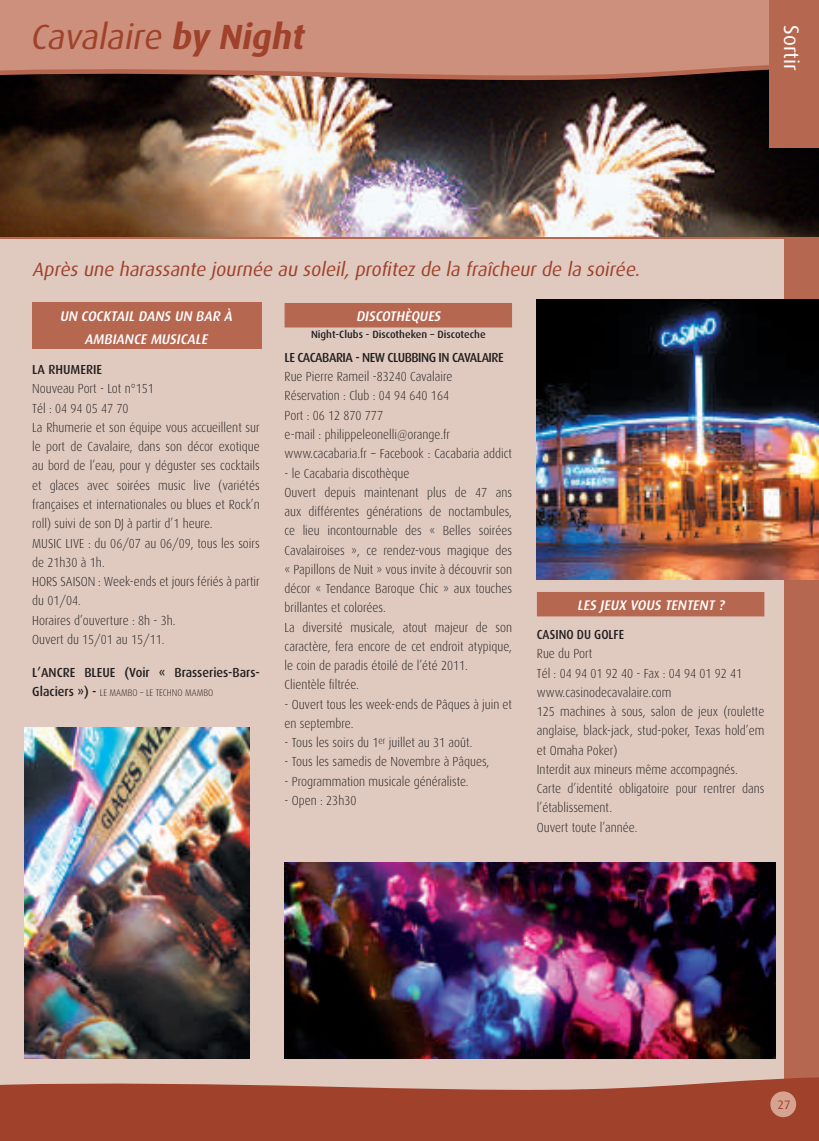
<style>
.page{position:relative;width:819px;height:1141px;background:#e0cac0}
.page>*{position:absolute;margin:0;border:0;box-sizing:border-box;transform-origin:0 0}
.t1{font:italic 35px "Dax";color:#9f412b}
.t2{font:21px "Dax";color:#fff}
.t3{font:italic 19.25px "Dax";color:#9f412b}
.t4{font:italic 500 14px/23.6px "Dax";color:#fff;text-align:center}
.t5{font:300 13.12px/19.2px "Dax";color:#231f20;scale:.9 1}
.t6{font:500 13.12px "Dax";color:#231f20;scale:.95 1}
.t7{font:500 13.12px "Dax";letter-spacing:-.04em;color:#231f20;scale:.95 1}
.t8{font:500 13.12px "Dax";color:#231f20;scale:.9 1}
.t9{font:12.25px "Dax";color:#9f412b}
.t10{font:500 10.5px "Dax";color:#231f20}
.t11{font:300 9.62px "Dax";color:#231f20;scale:.9 1}
.s1{font-weight:700}
.s2{font-weight:500;font-size:13.12px}
</style>
<div class="page">
<div style="left:784px;top:0;width:35px;height:1141px;background:#b66750"></div>
<img style="left:0;top:80px;width:819px;height:156px">
<svg style="left:0;top:77px;width:769px;height:3px;background:#593c33"></svg>
<svg style="left:0;top:0;width:769px;height:77px;background:#c88b77"></svg>
<div style="left:769px;top:0;width:50px;height:148px;background:#b66750"></div>
<svg style="left:0;top:1077px;width:819px;height:64px;background:#a7533f"></svg>
<div style="left:32px;top:303px;width:230px;height:46px;background:#b66750"></div>
<div style="left:284px;top:303px;width:228px;height:24px;background:#b66750"></div>
<div style="left:537px;top:592px;width:227px;height:24px;background:#b66750"></div>
<img style="left:284px;top:862px;width:491px;height:196px">
<img style="left:25px;top:727px;width:225px;height:331px">
<img style="left:536px;top:299px;width:283px;height:280px">
<div style="left:770px;top:1091px;width:26px;height:26px;background:#d6a390;border-radius:50%"></div>
<h1 class="t1" style="left:30px;top:18px;width:282px">Cavalaire <span class="s1">by Night</span></h1>
<h2 class="t2" style="left:803px;top:25px;width:48px;rotate:90deg">Sortir</h2>
<h3 class="t3" style="left:32px;top:259px;width:612px">Après une harassante journée au soleil, profitez de la fraîcheur de la soirée.</h3>
<p class="t4" style="left:60px;top:304px;width:177px">UN COCKTAIL DANS UN BAR À<br>AMBIANCE MUSICALE</p>
<p class="t6" style="left:32px;top:362px;width:75px">LA RHUMERIE</p>
<p class="t5" style="left:32px;top:379px;width:254px">Nouveau Port - Lot n°151<br>Tél : 04 94 05 47 70<br>La Rhumerie et son équipe vous accueillent sur le port de Cavalaire, dans son décor exotique au bord de l’eau, pour y déguster ses cocktails et glaces avec soirées music live (variétés françaises et internationales ou blues et Rock’n roll) suivi de son DJ à partir d’1 heure.<br>MUSIC LIVE : du 06/07 au 06/09, tous les soirs de 21h30 à 1h.<br>HORS SAISON : Week-ends et jours fériés à partir du 01/04.<br>Horaires d’ouverture : 8h - 3h.<br>Ouvert du 15/01 au 15/11.</p>
<p class="t6" style="left:32px;top:665px;width:241px">L’ANCRE BLEUE (Voir « Brasseries-Bars-</p>
<p class="t11" style="left:32px;top:688px;width:203px"><span class="s2">Glaciers ») -</span> LE MAMBO – LE TECHNO MAMBO</p>
<p class="t4" style="left:356px;top:304px;width:89px">DISCOTHÈQUES</p>
<p class="t10" style="left:311px;top:329px;width:176px">Night-Clubs - Discotheken – Discoteche</p>
<p class="t7" style="left:284px;top:350px;width:232px">LE CACABARIA - NEW CLUBBING IN CAVALAIRE</p>
<p class="t5" style="left:284px;top:367px;width:254px">Rue Pierre Rameil -83240 Cavalaire<br>Réservation : Club : 04 94 640 164<br>Port : 06 12 870 777<br>e-mail : philippeleonelli@orange.fr www.cacabaria.fr – Facebook : Cacabaria addict</p>
<p class="t5" style="left:284px;top:463px;width:254px">- le Cacabaria discothèque<br>Ouvert depuis maintenant plus de 47 ans aux différentes générations de noctambules, ce lieu incontournable des « Belles soirées Cavalairoises », ce rendez-vous magique des « Papillons de Nuit » vous invite à découvrir son décor « Tendance Baroque Chic » aux touches brillantes et colorées.<br>La diversité musicale, atout majeur de son caractère, fera encore de cet endroit atypique, le coin de paradis étoilé de l’été 2011.<br>Clientèle filtrée.</p>
<p class="t5" style="left:284px;top:695px;width:254px">- Ouvert tous les week-ends de Pâques à juin et en septembre.</p>
<p class="t5" style="left:284px;top:733px;width:210px">- Tous les soirs du 1<sup>er</sup> juillet au 31 août.</p>
<p class="t5" style="left:284px;top:752px;width:229px">- Tous les samedis de Novembre à Pâques,</p>
<p class="t5" style="left:284px;top:771px;width:206px">- Programmation musicale généraliste.</p>
<p class="t5" style="left:284px;top:791px;width:81px">- Open : 23h30</p>
<p class="t4" style="left:577px;top:593px;width:151px">LES J EUX VOUS TENTENT ?</p>
<p class="t8" style="left:537px;top:627px;width:98px">CASINO DU GOLFE</p>
<p class="t5" style="left:537px;top:644px;width:254px">Rue du Port<br>Tél : 04 94 01 92 40 - Fax : 04 94 01 92 41 www.casinodecavalaire.com<br>125 machines à sous, salon de jeux (roulette anglaise, black-jack, stud-poker, Texas hold’em et Omaha Poker)<br>Interdit aux mineurs même accompagnés.<br>Carte d’identité obligatoire pour rentrer dans l’établissement.<br>Ouvert toute l’année.</p>
<p class="t9" style="left:777px;top:1098px;width:14px">27</p>
</div>
